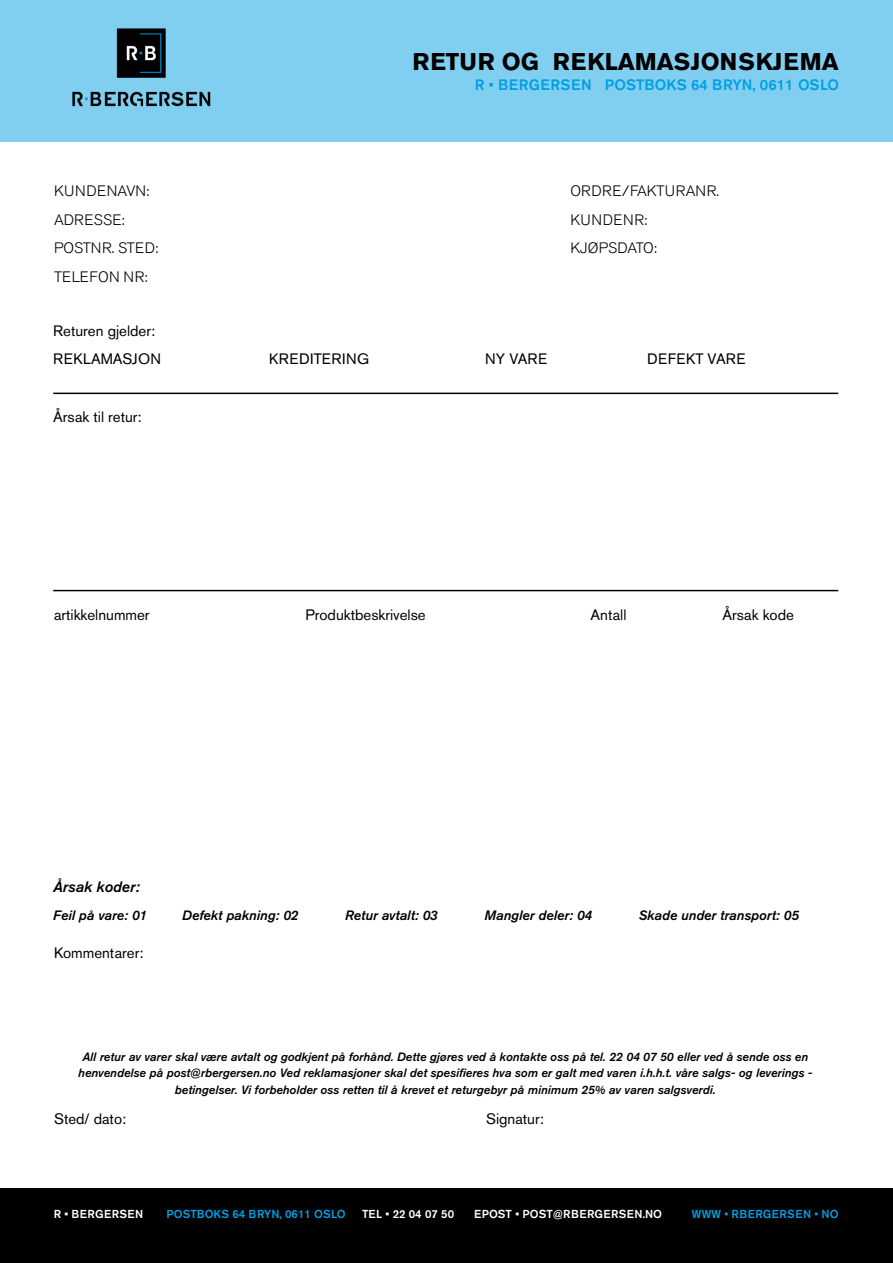
<style>
.page{position:relative;width:893px;height:1263px;background:#fff}
.page>*{position:absolute;margin:0;border:0;box-sizing:border-box;transform-origin:0 0}
.t1{font:700 24px "Akzidenz Grotesk BE";letter-spacing:.02em;color:#000}
.t2{font:15px/28.5px "Akzidenz Grotesk BE";color:#000}
.t3{font:300 15px/28.5px "Akzidenz Grotesk BE";letter-spacing:.02em;color:#000}
.t4{font:500 15px "Akzidenz Grotesk BE";color:#009fe3}
.t5{font:15px "Akzidenz Grotesk BE";letter-spacing:.03em;color:#000}
.t6{font:italic 500 15px "Akzidenz Grotesk BE";color:#000}
.t7{font:15px "Akzidenz Grotesk BE";letter-spacing:.02em;color:#000}
.t8{font:italic 500 13.5px "Akzidenz Grotesk BE";color:#000}
.t9{font:italic 500 12px/16.5px "Akzidenz Grotesk BE";color:#000;text-align:center}
.t10{font:500 11.55px "Akzidenz Grotesk BE";letter-spacing:.02em;color:#fff}
.t11{font:500 11.55px "Akzidenz Grotesk BE";color:#009fe3}
.t12{font:500 11.55px "Akzidenz Grotesk BE";letter-spacing:.04em;color:#009fe3}
.t13{font:500 11.55px "Akzidenz Grotesk BE";color:#fff}
.t14{font:500 11.55px "Akzidenz Grotesk BE";letter-spacing:.04em;color:#fff}
</style>
<div class="page">
<div style="left:0;top:0;width:893px;height:141px;background:#80cff1"></div>
<img style="left:72px;top:28px;width:139px;height:79px">
<div style="left:0;top:1188px;width:893px;height:75px;background:#000"></div>
<hr style="left:53px;top:590px;width:785px;height:1px;background:#000">
<hr style="left:53px;top:393px;width:785px;height:1px;background:#000">
<p class="t3" style="left:54px;top:177px;width:106px">KUNDENAVN:<br>ADRESSE:<br>POSTNR. STED:<br>TELEFON NR:</p>
<p class="t2" style="left:53px;top:316px;width:109px">Returen gjelder:<br>REKLAMASJON</p>
<p class="t2" style="left:53px;top:402px;width:90px">Årsak til retur:</p>
<h1 class="t1" style="left:412px;top:48px;width:428px">RETUR OG REKLAMASJONSKJEMA</h1>
<p class="t4" style="left:475px;top:76px;width:366px">R • BERGERSEN POSTBOKS 64 BRYN, 0611 OSLO</p>
<p class="t3" style="left:570px;top:177px;width:150px">ORDRE/FAKTURANR.<br>KUNDENR:<br>KJØPSDATO:</p>
<p class="t5" style="left:269px;top:350px;width:102px">KREDITERING</p>
<p class="t2" style="left:485px;top:345px;width:63px">NY VARE</p>
<p class="t7" style="left:647px;top:350px;width:100px">DEFEKT VARE</p>
<p class="t2" style="left:54px;top:600px;width:97px">artikkelnummer</p>
<p class="t2" style="left:305px;top:600px;width:122px">Produktbeskrivelse</p>
<p class="t2" style="left:591px;top:600px;width:37px">Antall</p>
<p class="t2" style="left:722px;top:600px;width:73px">Årsak kode</p>
<p class="t6" style="left:53px;top:878px;width:88px">Årsak koder:</p>
<p class="t8" style="left:53px;top:908px;width:95px">Feil på vare: 01</p>
<p class="t8" style="left:182px;top:908px;width:118px">Defekt pakning: 02</p>
<p class="t8" style="left:345px;top:908px;width:94px">Retur avtalt: 03</p>
<p class="t8" style="left:485px;top:908px;width:109px">Mangler deler: 04</p>
<p class="t8" style="left:639px;top:908px;width:162px">Skade under transport: 05</p>
<p class="t2" style="left:54px;top:939px;width:91px">Kommentarer:</p>
<p class="t9" style="left:78px;top:1048px;width:736px">All retur av varer skal være avtalt og godkjent på forhånd. Dette gjøres ved å kontakte oss på tel. 22 04 07 50 eller ved å sende oss en henvendelse på post@rbergersen.no Ved reklamasjoner skal det spesifieres hva som er galt med varen i.h.h.t. våre salgs- og leverings - betingelser. Vi forbeholder oss retten til å krevet et returgebyr på minimum 25% av varen salgsverdi.</p>
<p class="t2" style="left:54px;top:1105px;width:74px">Sted/ dato:</p>
<p class="t2" style="left:486px;top:1105px;width:59px">Signatur:</p>
<p class="t14" style="left:54px;top:1206px;width:91px">R • BERGERSEN</p>
<p class="t11" style="left:166px;top:1206px;width:181px">POSTBOKS 64 BRYN, 0611 OSLO</p>
<p class="t13" style="left:362px;top:1206px;width:94px">TEL • 22 04 07 50</p>
<p class="t10" style="left:474px;top:1206px;width:190px">EPOST • POST@RBERGERSEN.NO</p>
<p class="t12" style="left:692px;top:1206px;width:148px">WWW • RBERGERSEN • NO</p>
</div>
